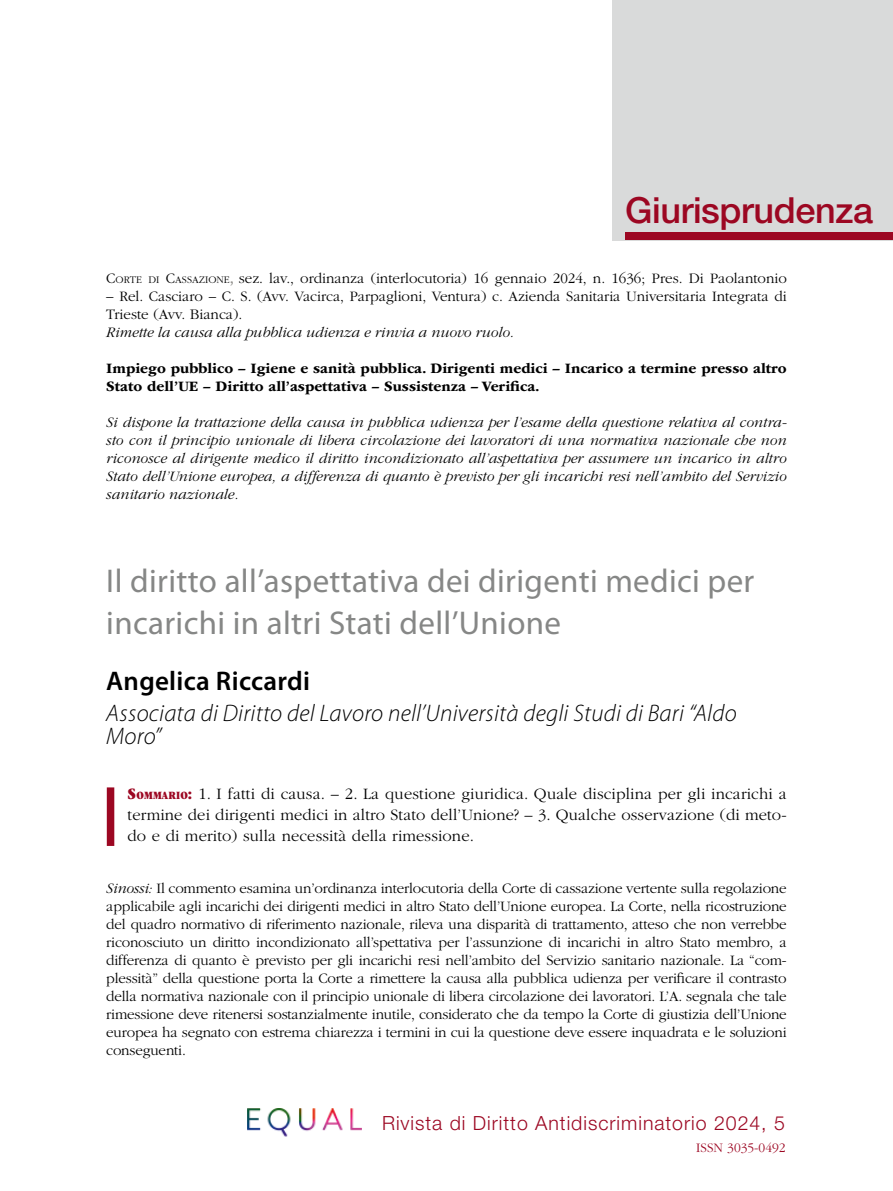
<style>
.page{position:relative;width:893px;height:1191px;background:#fff}
.page>*{position:absolute;margin:0;border:0;box-sizing:border-box;transform-origin:0 0}
.t1{font:500 36px "Helvetica Neue LT Std";letter-spacing:-.01em;color:#9c0722}
.t2{font:33px/42px "Myriad Pro";letter-spacing:.01em;color:#868786}
.t3{font:600 27px "Myriad Pro";letter-spacing:.01em;color:#000}
.t4{font:italic 300 24px/22.5px "Myriad Pro";letter-spacing:.01em;color:#000}
.t5{font:300 19.5px "Helvetica Neue LT Std";letter-spacing:.05em;color:#9c0722}
.t6{font:300 16.5px/21px "ITC Garamond Std";letter-spacing:.01em;color:#000;text-align:justify}
.t7{font:300 15px/18px "ITC Garamond Std";color:#000}
.t8{font:italic 300 15px/18px "ITC Garamond Std";color:#000;text-align:justify}
.t9{font:700 15px/18px "ITC Garamond Std";color:#000}
.t10{font:300 13.5px "ITC Garamond Std";color:#9c0722}
.s1{font-style:inherit}
.s2{font-size:10.5px}
.s3{font-weight:700;font-size:13.5px;color:#989794}
.s4{font-family:"ITC Garamond Std Ult Narrow";font-weight:400;color:#9c0722}
.s5{font-family:"ITC Garamond Std Ult Narrow";font-weight:400;font-size:11.55px;color:#9c0722}
.s6{font-style:italic}
</style>
<div class="page">
<div style="left:612px;top:0;width:281px;height:240px;background:#d9dada"></div>
<div style="left:625px;top:233px;width:268px;height:7px;background:#9c0722"></div>
<img style="left:248px;top:1108px;width:114px;height:29px">
<div style="left:107px;top:787px;width:7px;height:59px;background:#9c0722"></div>
<h1 class="t1" style="left:625px;top:189px;width:250px">Giurisprudenza</h1>
<p class="t7" style="left:106px;top:269px;width:682px"><span class="s1">C</span><span class="s2">ORTE DI</span> <span class="s1">C</span><span class="s2">ASSAZIONE</span><span class="s3">,</span> sez. lav., ordinanza (interlocutoria) 16 gennaio 2024, n. 1636; Pres. Di Paolantonio</p>
<p class="t7" style="left:106px;top:287px;width:682px">– Rel. Casciaro – C. S. (Avv. Vacirca, Parpaglioni, Ventura) c. Azienda Sanitaria Universitaria Integrata di<br>Trieste (Avv. Bianca).</p>
<p class="t8" style="left:106px;top:323px;width:409px">Rimette la causa alla pubblica udienza e rinvia a nuovo ruolo.</p>
<p class="t9" style="left:106px;top:359px;width:682px">Impiego pubblico – Igiene e sanità pubblica. Dirigenti medici – Incarico a termine presso altro<br>Stato dell’UE – Diritto all’aspettativa – Sussistenza – Verifica.</p>
<p class="t8" style="left:106px;top:413px;width:682px">Si dispone la trattazione della causa in pubblica udienza per l’esame della questione relativa al contra&shy;sto con il principio unionale di libera circolazione dei lavoratori di una normativa nazionale che non riconosce al dirigente medico il diritto incondizionato all’aspettativa per assumere un incarico in altro Stato dell’Unione europea, a differenza di quanto è previsto per gli incarichi resi nell’ambito del Servizio sanitario nazionale.</p>
<h2 class="t2" style="left:106px;top:559px;width:649px">Il diritto all’aspettativa dei dirigenti medici per incarichi in altri Stati dell’Unione</h2>
<h3 class="t3" style="left:106px;top:664px;width:205px">Angelica Riccardi</h3>
<h3 class="t4" style="left:106px;top:703px;width:632px">Associata di Diritto del Lavoro nell’Università degli Studi di Bari “Aldo<br>Moro”</h3>
<p class="t6" style="left:128px;top:783px;width:661px"><span class="s4">S</span><span class="s5">ommario</span><span class="s4">:</span> 1. I fatti di causa. – 2. La questione giuridica. Quale disciplina per gli incarichi a termine dei dirigenti medici in altro Stato dell’Unione? – 3. Qualche osservazione (di meto&shy;do e di merito) sulla necessità della rimessione.</p>
<p class="t7" style="left:106px;top:879px;width:682px;text-align:justify"><span class="s6">Sinossi:</span> Il commento esamina un’ordinanza interlocutoria della Corte di cassazione vertente sulla regolazione applicabile agli incarichi dei dirigenti medici in altro Stato dell’Unione europea. La Corte, nella ricostruzione del quadro normativo di riferimento nazionale, rileva una disparità di trattamento, atteso che non verrebbe riconosciuto un diritto incondizionato all’spettativa per l’assunzione di incarichi in altro Stato membro, a differenza di quanto è previsto per gli incarichi resi nell’ambito del Servizio sanitario nazionale. La “com&shy;plessità” della questione porta la Corte a rimettere la causa alla pubblica udienza per verificare il contrasto della normativa nazionale con il principio unionale di libera circolazione dei lavoratori. L’A. segnala che tale rimessione deve ritenersi sostanzialmente inutile, considerato che da tempo la Corte di giustizia dell’Unione europea ha segnato con estrema chiarezza i termini in cui la questione deve essere inquadrata e le soluzioni conseguenti.</p>
<h3 class="t5" style="left:382px;top:1110px;width:404px">Rivista di Diritto Antidiscriminatorio 2024, 5</h3>
<p class="t10" style="left:696px;top:1140px;width:91px">ISSN 3035-0492</p>
</div>
